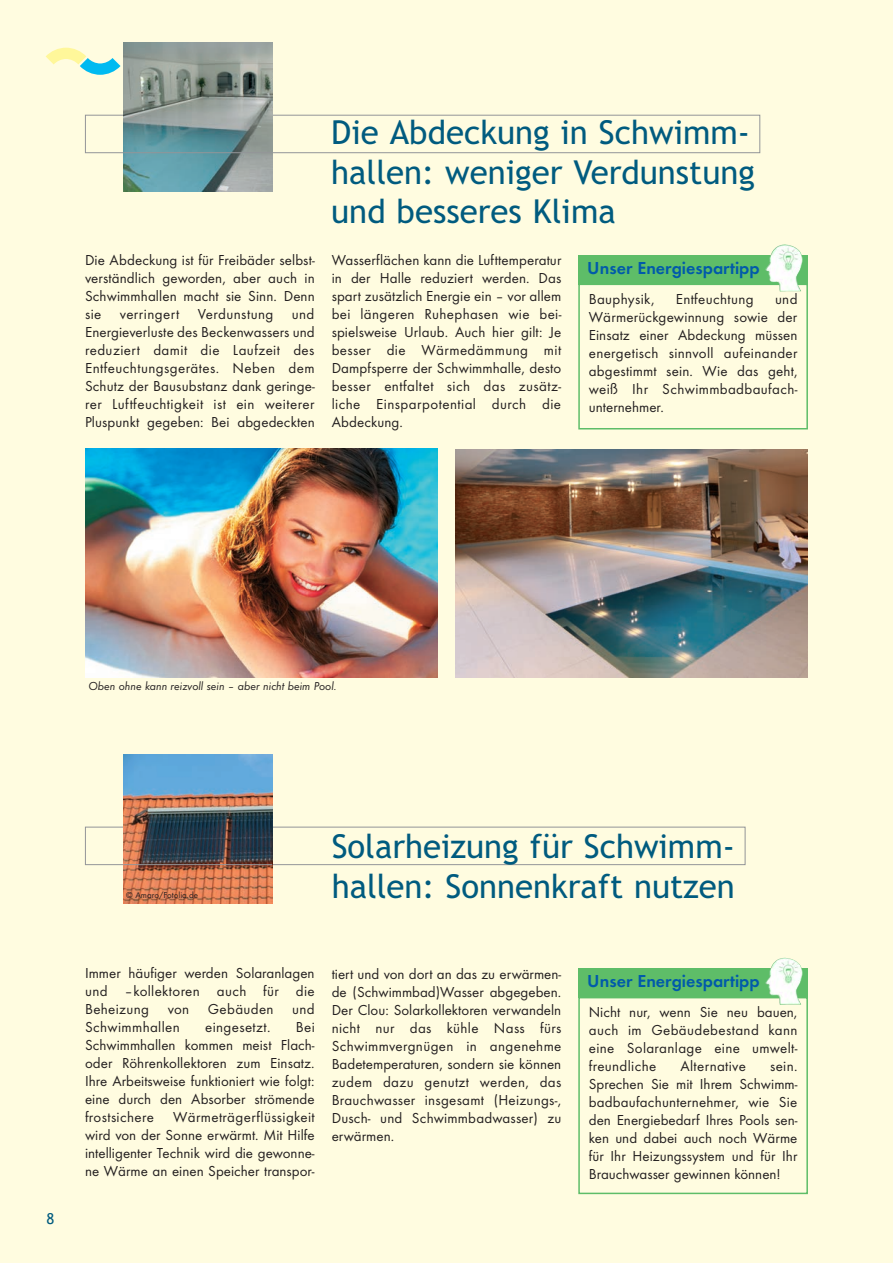
<style>
.page{position:relative;width:893px;height:1263px;background:#fffce0}
.page>*{position:absolute;margin:0;border:0;box-sizing:border-box;transform-origin:0 0}
.t1{font:33px/39.6px "Trebuchet MS";color:#005b7f}
.t2{font:600 18px "Futura T";color:#015aaa}
.t3{font:15px/18px "Futura T";letter-spacing:.015em;color:#231f20;text-align:justify}
.t4{font:15px "Trebuchet MS";color:#005b7f}
.t5{font:italic 12px "Futura T";color:#231f20}
.t6{font:9px "Futura T";color:#231f20}
</style>
<div class="page">
<svg style="left:46px;top:48px;width:75px;height:27px"></svg>
<div style="left:85px;top:115px;width:675px;height:38px;border:1px solid #939598"></div>
<img style="left:123px;top:43px;width:149px;height:148px">
<hr style="left:123px;top:152px;width:149px;height:1px;background:#939598">
<div style="left:578px;top:284px;width:230px;height:145px;border:2px solid #5ebd68"></div>
<div style="left:578px;top:255px;width:230px;height:30px;background:#5ebd68"></div>
<div style="left:578px;top:997px;width:230px;height:197px;border:2px solid #5ebd68"></div>
<div style="left:578px;top:968px;width:230px;height:30px;background:#5ebd68"></div>
<img style="left:765px;top:244px;width:37px;height:47px">
<img style="left:765px;top:958px;width:37px;height:47px">
<img style="left:455px;top:450px;width:353px;height:227px">
<img style="left:85px;top:448px;width:353px;height:230px">
<div style="left:85px;top:827px;width:660px;height:38px;border:1px solid #939598"></div>
<img style="left:123px;top:754px;width:149px;height:149px">
<hr style="left:123px;top:864px;width:149px;height:1px;background:#939598">
<h1 class="t1" style="left:331px;top:113px;width:425px">Die Abdeckung in Schwimm&shy;hallen: weniger Verdunstung und besseres Klima</h1>
<p class="t3" style="left:85px;top:251px;width:231px">Die Abdeckung ist für Freibäder selbst&shy;verständlich geworden, aber auch in Schwimmhallen macht sie Sinn. Denn sie verringert Verdunstung und Energieverluste des Beckenwassers und reduziert damit die Laufzeit des Entfeuchtungsgerätes. Neben dem Schutz der Bausubstanz dank geringe&shy;rer Luftfeuchtigkeit ist ein weiterer Pluspunkt gegeben: Bei abgedeckten</p>
<p class="t3" style="left:332px;top:251px;width:231px">Wasserflächen kann die Lufttemperatur in der Halle reduziert werden. Das spart zusätzlich Energie ein – vor allem bei längeren Ruhephasen wie bei&shy;spielsweise Urlaub. Auch hier gilt: Je besser die Wärmedämmung mit Dampfsperre der Schwimmhalle, desto besser entfaltet sich das zusätz&shy;liche Einsparpotential durch die Abdeckung.</p>
<p class="t2" style="left:587px;top:257px;width:174px">Unser Energiespartipp</p>
<p class="t3" style="left:589px;top:290px;width:67px">Bauphysik,</p>
<p class="t3" style="left:676px;top:290px;width:79px">Entfeuchtung</p>
<p class="t3" style="left:589px;top:290px;width:210px;text-indent:186px">und Wärmerückgewinnung sowie der Einsatz einer Abdeckung müssen energetisch sinnvoll aufeinander abgestimmt sein. Wie das geht, weiß Ihr Schwimmbadbau fach - unternehmer.</p>
<p class="t5" style="left:89px;top:678px;width:250px">Oben ohne kann reizvoll sein – aber nicht beim Pool.</p>
<p class="t4" style="left:46px;top:1210px;width:9px">8</p>
<p class="t6" style="left:126px;top:889px;width:73px">© Amaro/Fotolia.de</p>
<h1 class="t1" style="left:332px;top:827px;width:405px">Solarheizung für Schwimm-</h1>
<h1 class="t1" style="left:332px;top:867px;width:405px">hallen: Sonnenkraft nutzen</h1>
<p class="t3" style="left:85px;top:964px;width:231px">Immer häufiger werden Solaranlagen und –kollektoren auch für die Beheizung von Gebäuden und Schwimmhallen</p>
<p class="t3" style="left:85px;top:1018px;width:231px;text-indent:211px">Bei Schwimmhallen kommen meist Flach&shy;oder Röhrenkollektoren zum Einsatz.<br>Ihre Arbeitsweise funktioniert wie folgt: eine durch den Absorber strömende frostsichere</p>
<p class="t3" style="left:205px;top:1018px;width:67px">eingesetzt.</p>
<p class="t3" style="left:85px;top:1108px;width:231px;text-indent:88px">Wärmeträgerflüssigkeit wird von der Sonne erwärmt. Mit Hilfe intelligenter Technik wird die gewonne&shy;ne Wärme an einen Speicher transpor-</p>
<p class="t3" style="left:332px;top:964px;width:231px">tiert und von dort an das zu erwärmen&shy;de (Schwimmbad)Wasser abgegeben.<br>Der Clou: Solarkollektoren verwandeln nicht nur das kühle Nass fürs Schwimmvergnügen in angenehme Badetemperaturen, sondern sie können zudem dazu genutzt werden, das Brauchwasser insgesamt (Heizungs-, Dusch- und Schwimmbad wasser) zu erwärmen.</p>
<p class="t2" style="left:587px;top:970px;width:174px">Unser Energiespartipp</p>
<p class="t3" style="left:589px;top:1003px;width:210px">Nicht nur, wenn Sie neu bauen, auch im Gebäudebestand kann eine Solaranlage eine umwelt&shy;freundliche</p>
<p class="t3" style="left:680px;top:1057px;width:67px">Alternative</p>
<p class="t3" style="left:589px;top:1057px;width:210px;text-indent:181px">sein.<br>Sprechen Sie mit Ihrem Schwimm - badbaufach unterneh mer, wie Sie den Energie bedarf Ihres Pools sen&shy;ken und dabei auch noch Wärme für Ihr Heizungs system und für Ihr Brauchwasser gewinnen können!</p>
</div>
